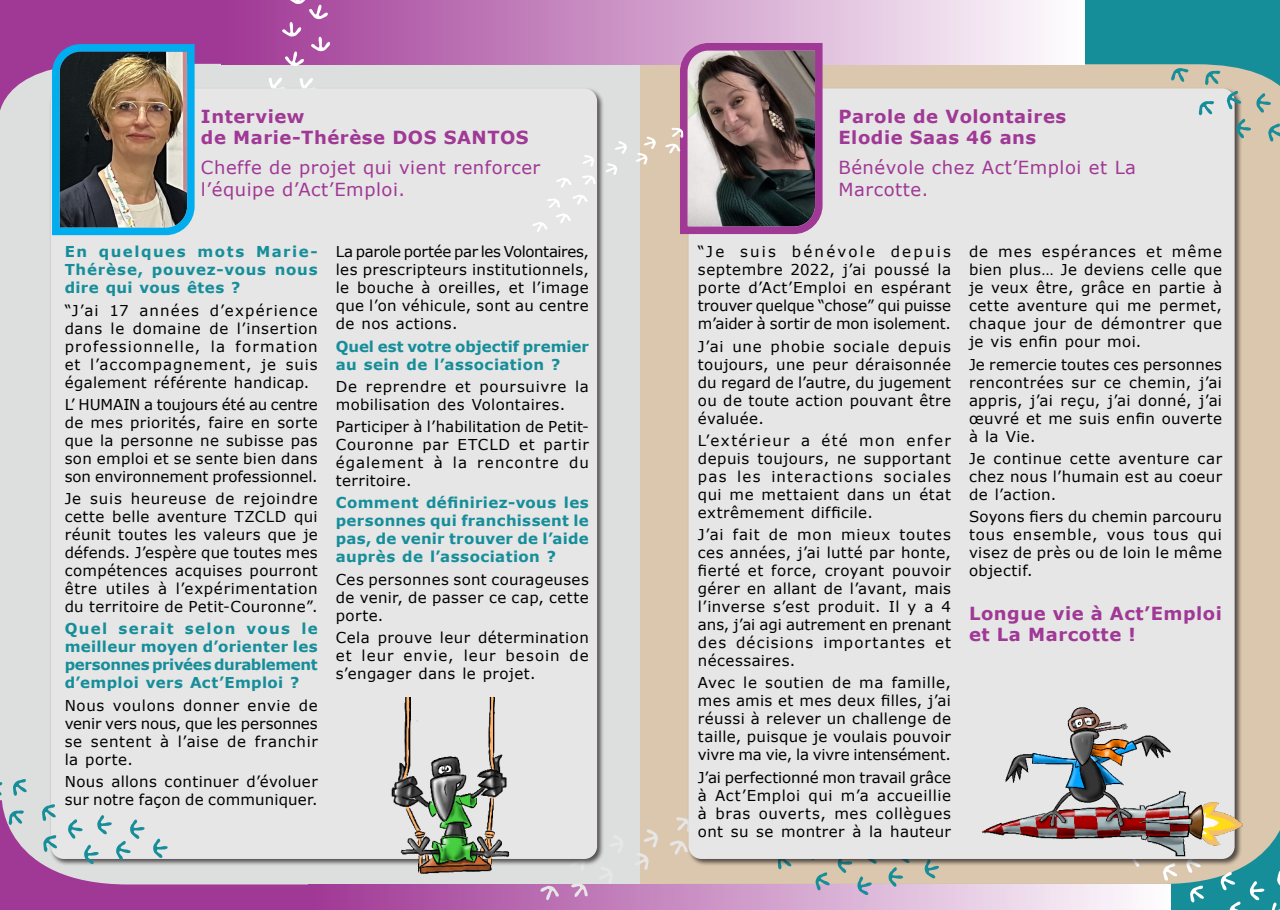
<style>
.page{position:relative;width:1280px;height:910px;background:#fff}
.page>*{position:absolute;margin:0;border:0;box-sizing:border-box;transform-origin:0 0}
.t1{font:700 18px/21.6px "Verdana";letter-spacing:.03em;color:#a03895}
.t2{font:18px/21.6px "Verdana";letter-spacing:.03em;color:#a03895}
.Style_de_paragraphe_1{font:15px/18px "Verdana";letter-spacing:.025em;color:#000;text-align:justify}
.Style_de_paragraphe_1-2{font:700 15px/18px "Verdana";letter-spacing:.02em;color:#168e9a;text-align:justify}
</style>
<div class="page">
<div style="left:0;top:24px;width:640px;height:867px;background:#dddede"></div>
<svg style="left:0;top:0;width:576px;height:111px;fill:#a03895"></svg>
<div style="left:640px;top:0;width:640px;height:910px;background:#dbc7ad"></div>
<svg style="left:0;top:800px;width:308px;height:110px;fill:#a03895"></svg>
<svg style="left:1165px;top:830px;width:115px;height:80px;background:#32969c"></svg>
<div style="left:308px;top:884px;width:863px;height:26px;background:linear-gradient(to right,#a03795,#fefefe)"></div>
<svg style="left:676px;top:817px;width:11px;height:14px"></svg>
<svg style="left:670px;top:840px;width:17px;height:15px"></svg>
<svg style="left:640px;top:829px;width:18px;height:41px"></svg>
<svg style="left:571px;top:884px;width:17px;height:14px"></svg>
<svg style="left:540px;top:885px;width:19px;height:15px"></svg>
<svg style="left:826px;top:0;width:454px;height:119px;fill:#168e9a"></svg>
<div style="left:221px;top:0;width:863px;height:64px;background:linear-gradient(to right,#a03795,#fefefe)"></div>
<svg style="left:269px;top:77px;width:16px;height:10px"></svg>
<svg style="left:300px;top:77px;width:16px;height:10px"></svg>
<svg style="left:282px;top:0;width:49px;height:66px;background:#b565ac"></svg>
<svg style="left:778px;top:866px;width:13px;height:4px"></svg>
<svg style="left:815px;top:872px;width:15px;height:19px"></svg>
<svg style="left:888px;top:867px;width:26px;height:20px"></svg>
<svg style="left:838px;top:866px;width:42px;height:29px"></svg>
<svg style="left:924px;top:866px;width:15px;height:13px"></svg>
<svg style="left:1190px;top:885px;width:14px;height:18px"></svg>
<svg style="left:1220px;top:882px;width:15px;height:9px"></svg>
<svg style="left:1229px;top:901px;width:15px;height:9px"></svg>
<svg style="left:1250px;top:881px;width:14px;height:20px"></svg>
<svg style="left:1271px;top:902px;width:9px;height:8px"></svg>
<svg style="left:1277px;top:870px;width:3px;height:19px"></svg>
<div style="left:49px;top:87px;width:555px;height:780px;background:#231f20;opacity:.75"></div>
<div style="left:51px;top:88px;width:546px;height:771px;background:#e6e6e6;border-radius:13px"></div>
<img style="left:48px;top:40px;width:150px;height:199px">
<div style="left:688px;top:88px;width:546px;height:771px;background:#e6e6e6;border-radius:13px"></div>
<svg style="left:665px;top:39px;width:161px;height:199px"></svg>
<svg style="left:636px;top:136px;width:20px;height:29px"></svg>
<svg style="left:615px;top:141px;width:12px;height:13px"></svg>
<svg style="left:605px;top:163px;width:12px;height:12px"></svg>
<svg style="left:583px;top:155px;width:11px;height:12px"></svg>
<svg style="left:582px;top:175px;width:14px;height:10px"></svg>
<svg style="left:556px;top:178px;width:15px;height:10px"></svg>
<svg style="left:532px;top:195px;width:56px;height:37px"></svg>
<svg style="left:0;top:782px;width:2px;height:14px"></svg>
<svg style="left:13px;top:779px;width:14px;height:17px"></svg>
<svg style="left:9px;top:810px;width:15px;height:15px"></svg>
<svg style="left:42px;top:804px;width:14px;height:17px"></svg>
<svg style="left:43px;top:835px;width:14px;height:17px"></svg>
<svg style="left:68px;top:815px;width:77px;height:49px"></svg>
<svg style="left:153px;top:838px;width:15px;height:20px"></svg>
<img style="left:354px;top:697px;width:195px;height:194px">
<svg style="left:1138px;top:6px;width:15px;height:17px"></svg>
<svg style="left:1161px;top:4px;width:15px;height:20px"></svg>
<svg style="left:1157px;top:36px;width:17px;height:14px"></svg>
<svg style="left:1183px;top:39px;width:15px;height:15px"></svg>
<svg style="left:1171px;top:68px;width:17px;height:15px"></svg>
<svg style="left:1205px;top:71px;width:15px;height:14px"></svg>
<svg style="left:1198px;top:101px;width:16px;height:15px"></svg>
<svg style="left:1226px;top:91px;width:15px;height:19px"></svg>
<svg style="left:1236px;top:119px;width:15px;height:20px"></svg>
<svg style="left:1268px;top:123px;width:12px;height:19px"></svg>
<svg style="left:1256px;top:93px;width:15px;height:20px"></svg>
<img style="left:978px;top:685px;width:275px;height:197px">
<p class="t1" style="left:201px;top:105px;width:329px">Interview<br>de Marie-Thérèse DOS SANTOS</p>
<p class="t2" style="left:201px;top:157px;width:341px">Cheffe de projet qui vient renforcer l’équipe d’Act’Emploi.</p>
<p class="Style_de_paragraphe_1-2" style="left:65px;top:243px;width:255px">En quelques mots Marie-Thérèse, pouvez-vous nous dire qui vous êtes ?</p>
<p class="Style_de_paragraphe_1" style="left:65px;top:301px;width:255px">“J’ai 17 années d’expérience dans le domaine de l’insertion professionnelle, la formation et l’accompagnement, je suis également référente handicap.</p>
<p class="Style_de_paragraphe_1" style="left:65px;top:396px;width:255px">L’ HUMAIN a toujours été au centre de mes priorités, faire en sorte que la personne ne subisse pas son emploi et se sente bien dans son environnement professionnel.</p>
<p class="Style_de_paragraphe_1" style="left:65px;top:490px;width:255px">Je suis heureuse de rejoindre cette belle aventure TZCLD qui réunit toutes les valeurs que je défends. J’espère que toutes mes compétences acquises pourront être utiles à l’expérimentation du territoire de Petit-Couronne”.</p>
<p class="Style_de_paragraphe_1-2" style="left:65px;top:620px;width:255px">Quel serait selon vous le meilleur moyen d’orienter les personnes privées durablement d’emploi vers Act’Emploi ?</p>
<p class="Style_de_paragraphe_1" style="left:65px;top:696px;width:255px">Nous voulons donner envie de venir vers nous, que les personnes se sentent à l’aise de franchir la porte.</p>
<p class="Style_de_paragraphe_1" style="left:65px;top:773px;width:255px">Nous allons continuer d’évoluer sur notre façon de communiquer.</p>
<p class="Style_de_paragraphe_1" style="left:336px;top:243px;width:255px">La parole portée par les Volontaires, les prescripteurs institutionnels, le bouche à oreilles, et l’image que l’on véhicule, sont au centre de nos actions.</p>
<p class="Style_de_paragraphe_1-2" style="left:336px;top:337px;width:255px">Quel est votre objectif premier au sein de l’association ?</p>
<p class="Style_de_paragraphe_1" style="left:336px;top:378px;width:255px">De reprendre et poursuivre la mobilisation des Volontaires.</p>
<p class="Style_de_paragraphe_1" style="left:336px;top:418px;width:255px">Participer à l’habilitation de Petit-Couronne par ETCLD et partir également à la rencontre du territoire.</p>
<p class="Style_de_paragraphe_1-2" style="left:336px;top:494px;width:255px">Comment définiriez-vous les personnes qui franchissent le pas, de venir trouver de l’aide auprès de l’association ?</p>
<p class="Style_de_paragraphe_1" style="left:336px;top:570px;width:255px">Ces personnes sont courageuses de venir, de passer ce cap, cette porte.</p>
<p class="Style_de_paragraphe_1" style="left:336px;top:629px;width:255px">Cela prouve leur détermination et leur envie, leur besoin de s’engager dans le projet.</p>
<p class="t1" style="left:838px;top:105px;width:229px">Parole de Volontaires<br>Elodie Saas 46 ans</p>
<p class="t2" style="left:838px;top:157px;width:299px">Bénévole chez Act’Emploi et La<br>Marcotte.</p>
<p class="Style_de_paragraphe_1" style="left:698px;top:243px;width:255px">“Je suis bénévole depuis septembre 2022, j’ai poussé la porte d’Act’Emploi en espérant trouver quelque “chose” qui puisse m’aider à sortir de mon isolement.</p>
<p class="Style_de_paragraphe_1" style="left:698px;top:337px;width:255px">J’ai une phobie sociale depuis toujours, une peur déraisonnée du regard de l’autre, du jugement ou de toute action pouvant être évaluée.</p>
<p class="Style_de_paragraphe_1" style="left:698px;top:432px;width:255px">L’extérieur a été mon enfer depuis toujours, ne supportant pas les interactions sociales qui me mettaient dans un état extrêmement difficile.</p>
<p class="Style_de_paragraphe_1" style="left:698px;top:526px;width:255px">J’ai fait de mon mieux toutes ces années, j’ai lutté par honte, fierté et force, croyant pouvoir gérer en allant de l’avant, mais l’inverse s’est produit. Il y a 4 ans, j’ai agi autrement en prenant des décisions importantes et nécessaires.</p>
<p class="Style_de_paragraphe_1" style="left:698px;top:674px;width:255px">Avec le soutien de ma famille, mes amis et mes deux filles, j’ai réussi à relever un challenge de taille, puisque je voulais pouvoir vivre ma vie, la vivre intensément.</p>
<p class="Style_de_paragraphe_1" style="left:698px;top:768px;width:255px">J’ai perfectionné mon travail grâce à Act’Emploi qui m’a accueillie à bras ouverts, mes collègues ont su se montrer à la hauteur</p>
<p class="Style_de_paragraphe_1" style="left:969px;top:243px;width:255px">de mes espérances et même bien plus… Je deviens celle que je veux être, grâce en partie à cette aventure qui me permet, chaque jour de démontrer que je vis enfin pour moi.</p>
<p class="Style_de_paragraphe_1" style="left:969px;top:355px;width:255px">Je remercie toutes ces personnes rencontrées sur ce chemin, j’ai appris, j’ai reçu, j’ai donné, j’ai œuvré et me suis enfin ouverte à la Vie.</p>
<p class="Style_de_paragraphe_1" style="left:969px;top:450px;width:255px">Je continue cette aventure car chez nous l’humain est au coeur de l’action.</p>
<p class="Style_de_paragraphe_1" style="left:969px;top:508px;width:255px">Soyons fiers du chemin parcouru tous ensemble, vous tous qui visez de près ou de loin le même objectif.</p>
<p class="t1" style="left:969px;top:603px;width:255px">Longue vie à Act’Emploi et La Marcotte !</p>
</div>
